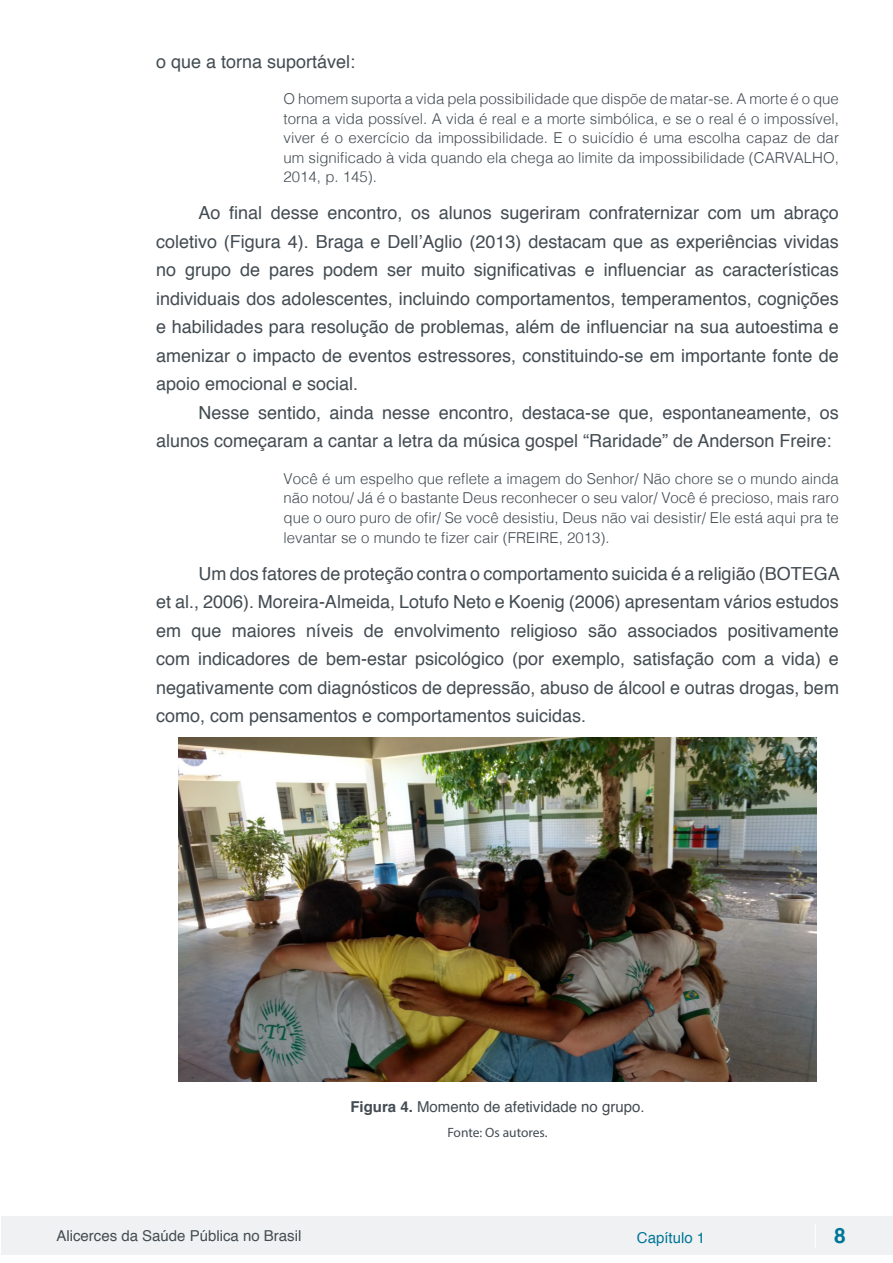
<style>
.page{position:relative;width:893px;height:1263px;background:#fff}
.page>*{position:absolute;margin:0;border:0;box-sizing:border-box;transform-origin:0 0}
.t1{font:700 21px "Helvetica";color:#007699}
.t2{font:18px/28.5px "Helvetica";color:#434c52;text-align:justify}
.t3{font:300 15px/19.6px "Helvetica";color:#434c52;text-align:justify}
.t4{font:15px "Helvetica";color:#434c52}
.t5{font:15px "Helvetica";color:#007699}
.t6{font:13.5px "Myriad Pro";color:#434c52}
.s1{font-weight:700}
</style>
<div class="page">
<div style="left:1px;top:1216px;width:891px;height:38px;background:#f0f1f2"></div>
<svg style="left:815px;top:1224px;width:1px;height:24px"></svg>
<img style="left:178px;top:738px;width:639px;height:343px">
<p class="t2" style="left:156px;top:47px;width:201px">o que a torna suportável:</p>
<p class="t3" style="left:284px;top:88px;width:557px">O homem suporta a vida pela possibilidade que dispõe de matar-se. A morte é o que torna a vida possível. A vida é real e a morte simbólica, e se o real é o impossível, viver é o exercício da impossibilidade. E o suicídio é uma escolha capaz de dar um significado à vida quando ela chega ao limite da impossibilidade (CARVALHO, 2014, p. 145).</p>
<p class="t2" style="left:156px;top:199px;width:684px;text-indent:43px">Ao final desse encontro, os alunos sugeriram confraternizar com um abraço coletivo (Figura 4). Braga e Dell’Aglio (2013) destacam que as experiências vividas no grupo de pares podem ser muito significativas e influenciar as características individuais dos adolescentes, incluindo comportamentos, temperamentos, cognições e habilidades para resolução de problemas, além de influenciar na sua autoestima e amenizar o impacto de eventos estressores, constituindo-se em importante fonte de apoio emocional e social.</p>
<p class="t2" style="left:156px;top:399px;width:684px;text-indent:43px">Nesse sentido, ainda nesse encontro, destaca-se que, espontaneamente, os alunos começaram a cantar a letra da música gospel “Raridade” de Anderson Freire:</p>
<p class="t3" style="left:284px;top:468px;width:557px">Você é um espelho que reflete a imagem do Senhor/ Não chore se o mundo ainda não notou/ Já é o bastante Deus reconhecer o seu valor/ Você é precioso, mais raro que o ouro puro de ofir/ Se você desistiu, Deus não vai desistir/ Ele está aqui pra te levantar se o mundo te fizer cair (FREIRE, 2013).</p>
<p class="t2" style="left:156px;top:560px;width:685px;text-indent:43px">Um dos fatores de proteção contra o comportamento suicida é a religião (BOTEGA et al., 2006). Moreira-Almeida, Lotufo Neto e Koenig (2006) apresentam vários estudos em que maiores níveis de envolvimento religioso são associados positivamente com indicadores de bem-estar psicológico (por exemplo, satisfação com a vida) e negativamente com diagnósticos de depressão, abuso de álcool e outras drogas, bem como, com pensamentos e comportamentos suicidas.</p>
<p class="t4" style="left:350px;top:1095px;width:296px"><span class="s1">Figura 4.</span> Momento de afetividade no grupo.</p>
<p class="t6" style="left:447px;top:1124px;width:102px">Fonte: Os autores.</p>
<p class="t4" style="left:56px;top:1224px;width:247px">Alicerces da Saúde Pública no Brasil</p>
<p class="t5" style="left:637px;top:1226px;width:70px">Capítulo 1</p>
<p class="t1" style="left:834px;top:1219px;width:13px">8</p>
</div>
